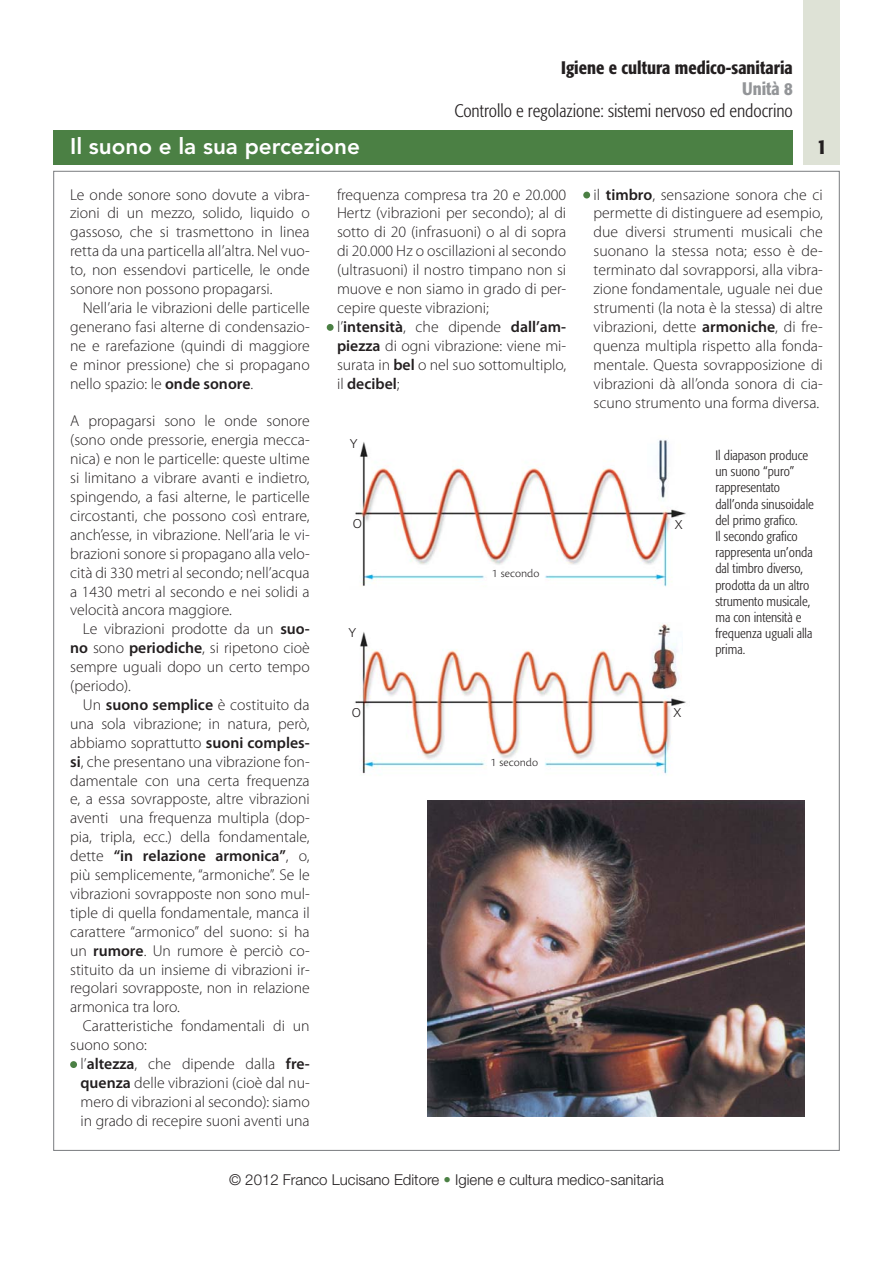
<style>
.page{position:relative;width:893px;height:1263px;background:#fff}
.page>*{position:absolute;margin:0;border:0;box-sizing:border-box;transform-origin:0 0}
.t1{font:800 22.5px "Avenir LT Std";color:#fff}
.t2{font:500 condensed 21px "Formata";color:#231f20}
.t3{font:300 condensed 18px "Formata";color:#231f20}
.t4{font:500 condensed 18px "Formata";color:#231f20}
.t5{font:500 condensed 18px "Formata";color:#939598}
.t6{font:300 15.75px/18.9px "Myriad Pro";color:#231f20;text-align:justify}
.t7{font:300 15px "Helvetica Neue LT Std";color:#231f20}
.t8{font:300 condensed 13.5px/16.2px "Formata";color:#231f20}
.t9{font:300 12.75px "Frutiger LT Std";color:#231f20}
.t10{font:12px "Cronos Pro Lt Capt";color:#231f20}
.s1{font-weight:600}
.s2{color:#4b8044}
</style>
<div class="page">
<div style="left:53px;top:130px;width:740px;height:34px;background:#4b8044"></div>
<div style="left:804px;top:0;width:36px;height:164px;background:#dee2d6"></div>
<div style="left:70px;top:1061px;width:7px;height:7px;background:#4b8044;border-radius:50%"></div>
<div style="left:327px;top:324px;width:7px;height:7px;background:#4b8044;border-radius:50%"></div>
<div style="left:583px;top:192px;width:7px;height:6px;background:#4b8044;border-radius:50%"></div>
<img style="left:355px;top:442px;width:331px;height:145px">
<img style="left:355px;top:632px;width:331px;height:143px">
<img style="left:427px;top:800px;width:377px;height:316px">
<img style="left:649px;top:624px;width:34px;height:67px">
<img style="left:647px;top:440px;width:34px;height:63px">
<p class="t4" style="left:561px;top:60px;width:233px">Igiene e cultura medico-sanitaria</p>
<p class="t5" style="left:742px;top:82px;width:52px">Unità 8</p>
<p class="t3" style="left:454px;top:103px;width:340px">Controllo e regolazione: sistemi nervoso ed endocrino</p>
<h1 class="t1" style="left:70px;top:137px;width:291px">Il suono e la sua percezione</h1>
<h2 class="t2" style="left:817px;top:137px;width:12px">1</h2>
<p class="t6" style="left:70px;top:186px;width:241px">Le onde sonore sono dovute a vibra&shy;zioni di un mezzo, solido, liquido o gassoso, che si trasmettono in linea retta da una particella all’altra. Nel vuo&shy;to, non essendovi particelle, le onde sonore non possono propagarsi.</p>
<p class="t6" style="left:70px;top:300px;width:241px;text-indent:13px">Nell’aria le vibrazioni delle particelle generano fasi alterne di condensazio&shy;ne e rarefazione (quindi di maggiore e minor pressione) che si propagano nello spazio: le <span class="s1">onde sonore</span>.</p>
<p class="t6" style="left:70px;top:413px;width:241px">A propagarsi sono le onde sonore (sono onde pressorie, energia mecca&shy;nica) e non le particelle: queste ultime si limitano a vibrare avanti e indietro, spingendo, a fasi alterne, le particelle circostanti, che possono così entrare, anch’esse, in vibrazione. Nell’aria le vi&shy;brazioni sonore si propagano alla velo&shy;cità di 330 metri al secondo; nell’acqua a 1430 metri al secondo e nei solidi a velocità ancora maggiore.</p>
<p class="t6" style="left:70px;top:621px;width:241px;text-indent:13px">Le vibrazioni prodotte da un <span class="s1">suo&shy;no</span> sono <span class="s1">periodiche</span>, si ripetono cioè sempre uguali dopo un certo tempo (periodo).</p>
<p class="t6" style="left:70px;top:696px;width:241px;text-indent:13px">Un <span class="s1">suono semplice</span> è costituito da una sola vibrazione; in natura, però, abbiamo soprattutto <span class="s1">suoni comples&shy;si</span>, che presentano una vibrazione fon&shy;damentale con una certa frequenza e, a essa sovrapposte, altre vibrazioni aventi una frequenza multipla (dop&shy;pia, tripla, ecc.) della fondamentale, dette <span class="s1">“in relazione armonica”</span>, o, più semplicemente, “armoniche”. Se le vibrazioni sovrapposte non sono mul&shy;tiple di quella fondamentale, manca il carattere “armonico” del suono: si ha un <span class="s1">rumore</span>. Un rumore è perciò co&shy;stituito da un insieme di vibrazioni ir&shy;regolari sovrapposte, non in relazione armonica tra loro.</p>
<p class="t6" style="left:70px;top:1018px;width:241px;text-indent:13px">Caratteristiche fondamentali di un suono sono:</p>
<p class="t6" style="left:80px;top:1056px;width:231px">l’<span class="s1">altezza</span>, che dipende dalla <span class="s1">fre&shy;quenza</span> delle vibrazioni (cioè dal nu&shy;mero di vibrazioni al secondo): siamo in grado di recepire suoni aventi una</p>
<p class="t6" style="left:337px;top:186px;width:231px;text-align:left">frequenza compresa tra 20 e 20.000<br>Hertz (vibrazioni per secondo); al di sotto di 20 (infrasuoni) o al di sopra di 20.000 Hz o oscillazioni al secondo (ultrasuoni) il nostro timpano non si muove e non siamo in grado di per&shy;cepire queste vibrazioni;<br>l’<span class="s1">intensità</span>, che dipende <span class="s1">dall’am&shy;piezza</span> di ogni vibrazione: viene mi&shy;surata in <span class="s1">bel</span> o nel suo sottomultiplo, il <span class="s1">decibel</span>;</p>
<p class="t6" style="left:594px;top:186px;width:231px">il <span class="s1">timbro</span>, sensazione sonora che ci permette di distinguere ad esempio, due diversi strumenti musicali che suonano la stessa nota; esso è de&shy;terminato dal sovrapporsi, alla vibra&shy;zione fondamentale, uguale nei due strumenti (la nota è la stessa) di altre vibrazioni, dette <span class="s1">armoniche</span>, di fre&shy;quenza multipla rispetto alla fonda&shy;mentale. Questa sovrapposizione di vibrazioni dà all’onda sonora di cia&shy;scuno strumento una forma diversa.</p>
<p class="t9" style="left:350px;top:438px;width:9px">Y</p>
<p class="t8" style="left:715px;top:448px;width:100px">Il diapason produce un suono “puro” rappresentato dall’onda sinusoidale del primo grafico.<br>Il secondo grafico rappresenta un’onda dal timbro diverso, prodotta da un altro strumento musicale, ma con intensità e frequenza uguali alla prima.</p>
<p class="t9" style="left:353px;top:518px;width:11px">O</p>
<p class="t9" style="left:675px;top:519px;width:9px">X</p>
<p class="t10" style="left:492px;top:569px;width:49px">1 secondo</p>
<p class="t9" style="left:348px;top:627px;width:9px">Y</p>
<p class="t9" style="left:352px;top:707px;width:11px">O</p>
<p class="t9" style="left:674px;top:708px;width:9px">X</p>
<p class="t10" style="left:491px;top:758px;width:49px">1 secondo</p>
<p class="t7" style="left:229px;top:1174px;width:436px">© 2012 Franco Lucisano Editore <span class="s2">•</span> Igiene e cultura medico-sanitaria</p>
</div>
